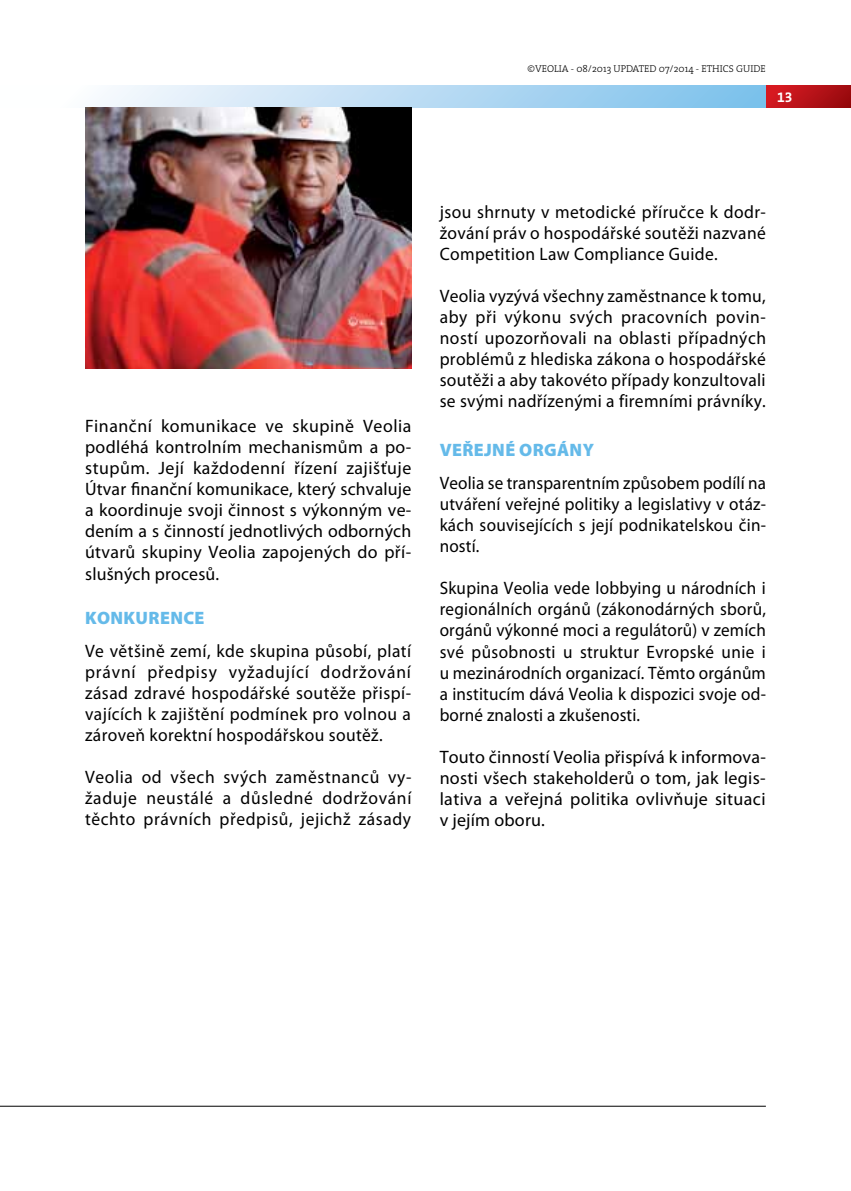
<style>
.page{position:relative;width:851px;height:1191px;background:#fff}
.page>*{position:absolute;margin:0;border:0;box-sizing:border-box;transform-origin:0 0}
.t1{font:18px/21px "Myriad Pro";letter-spacing:.02em;color:#000;text-align:justify}
.t2{font:18px/21px "Myriad Pro";letter-spacing:.02em;color:#000;text-align:justify;scale:.95 1}
.t3{font:900 18px "Myriad Pro";color:#65bae9}
.t4{font:14px "The Serif Bold Expert";color:#fff}
.t5{font:300 10px "The Serif";color:#000}
</style>
<div class="page">
<hr style="left:0;top:1105px;width:765px;height:1px;background:#000">
<div style="left:765px;top:85px;width:85px;height:23px;background:linear-gradient(to right,#da1b22,#990a0e)"></div>
<div style="left:0;top:85px;width:765px;height:23px;background:linear-gradient(to right,#fff,#7bbfea)"></div>
<img style="left:85px;top:108px;width:326px;height:261px">
<p class="t5" style="left:527px;top:60px;width:21px">©VEOLI</p>
<p class="t5" style="left:561px;top:60px;width:84px">A - 08/2013 UPDATED</p>
<p class="t5" style="left:658px;top:60px;width:91px">07/2014 - ETHICS GUIDE</p>
<p class="t4" style="left:777px;top:85px;width:17px">13</p>
<p class="t1" style="left:85px;top:414px;width:328px">Finanční komunikace ve skupině Veolia podléhá kontrolním mechanismům a po&shy;stupům. Její každodenní řízení zajišťuje Útvar finanční komunikace, který schvaluje a koordinuje svoji činnost s výkonným ve&shy;dením a s činností jednotlivých odborných útvarů skupiny Veolia zapojených do pří&shy;slušných procesů.</p>
<p class="t3" style="left:85px;top:605px;width:25px">KONKURENCE</p>
<p class="t1" style="left:85px;top:640px;width:327px">Ve většině zemí, kde skupina působí, platí právní předpisy vyžadující dodržování zásad zdravé hospodářské soutěže přispí&shy;vajících k zajištění podmínek pro volnou a zároveň korektní hospodářskou soutěž.</p>
<p class="t1" style="left:85px;top:766px;width:328px">Veolia od všech svých zaměstnanců vy&shy;žaduje neustálé a důsledné dodržování těchto právních předpisů, jejichž zásady</p>
<p class="t1" style="left:439px;top:201px;width:328px">jsou shrnuty v metodické příručce k dodr&shy;žování práv o hospodářské soutěži nazvané Competition Law Compliance Guide.</p>
<p class="t1" style="left:439px;top:285px;width:328px">Veolia vyzývá všechny zaměstnance k tomu, aby při výkonu svých pracovních povin&shy;ností upozorňovali na oblasti případných problémů z hlediska zákona o hospodářské soutěži a aby takovéto případy konzultovali se svými nadřízenými a firemními právníky.</p>
<p class="t3" style="left:439px;top:438px;width:24px">VEŘEJN</p>
<p class="t3" style="left:505px;top:438px;width:65px">É ORGÁNY</p>
<p class="t2" style="left:439px;top:472px;width:345px">Veolia se transparentním způsobem podílí na utváření veřejné politiky a legislativy v otáz&shy;kách souvisejících s její podnikatelskou čin&shy;ností.</p>
<p class="t2" style="left:439px;top:577px;width:345px">Skupina Veolia vede lobbying u národních i regionálních orgánů (zákonodárných sborů, orgánů výkonné moci a regulátorů) v zemích své působnosti u struktur Evropské unie i u mezinárodních organizací. Těmto orgánům a institucím dává Veolia k dispozici svoje od&shy;borné znalosti a zkušenosti.</p>
<p class="t1" style="left:439px;top:745px;width:327px">Touto činností Veolia přispívá k informova&shy;nosti všech stakeholderů o tom, jak legis&shy;lativa a veřejná politika ovlivňuje situaci v jejím oboru.</p>
</div>
